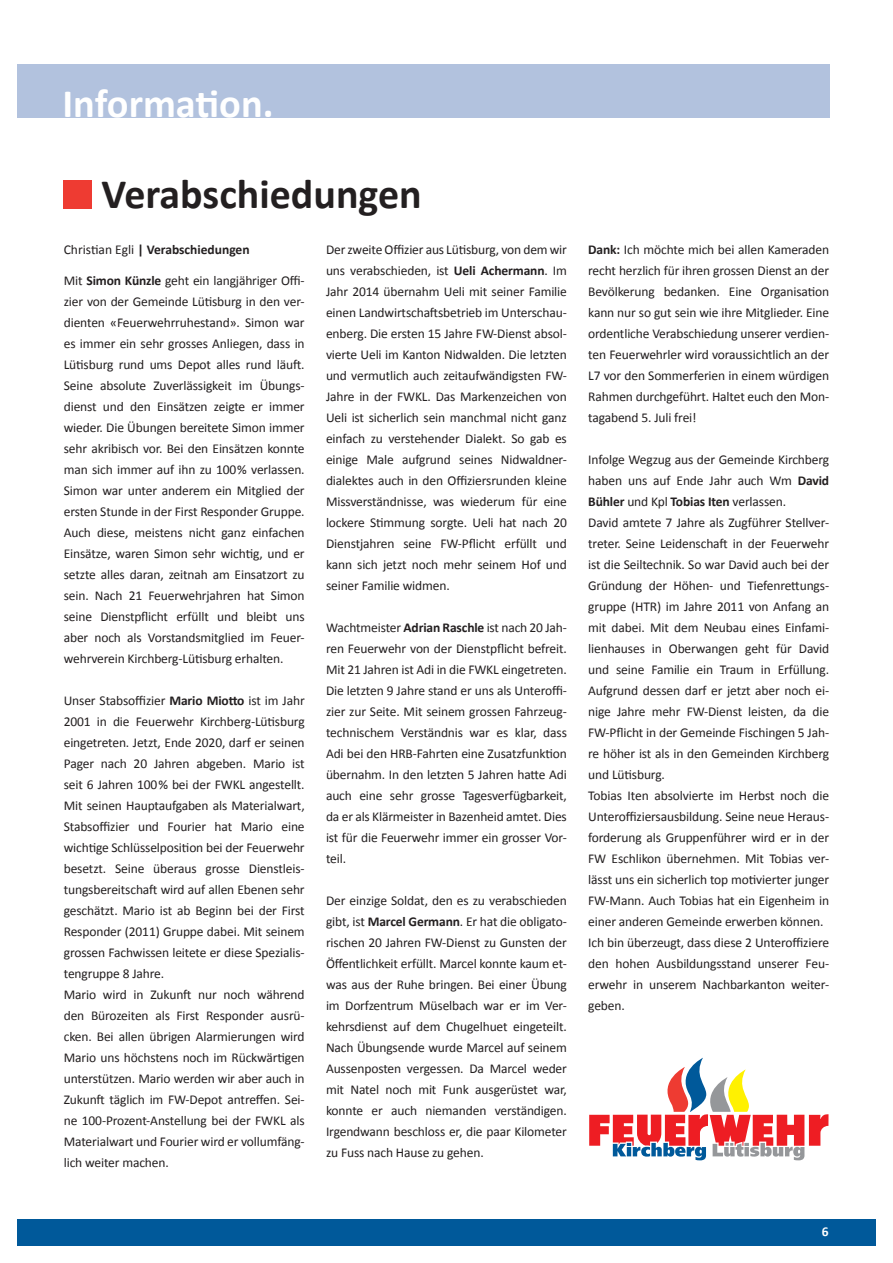
<style>
.page{position:relative;width:893px;height:1263px;background:#fff}
.page>*{position:absolute;margin:0;border:0;box-sizing:border-box;transform-origin:0 0}
.t1{font:700 42px "Calibri";color:#231f20}
.t2{font:700 40.5px "Calibri";color:#fff}
.t3{font:13.5px/21px "Calibri";letter-spacing:-.01em;color:#231f20;text-align:justify}
.t4{font:700 13.5px "Calibri";color:#231f20}
.t5{font:700 13.5px "Calibri";color:#fff}
.s1{font-weight:400}
.s2{font-weight:700}
</style>
<div class="page">
<div style="left:17px;top:1219px;width:859px;height:27px;background:#00599a"></div>
<div style="left:17px;top:64px;width:812px;height:53px;background:#b2c2de"></div>
<div style="left:64px;top:180px;width:28px;height:28px;background:#ee3b32"></div>
<svg style="left:589px;top:1057px;width:239px;height:103px"></svg>
<h2 class="t2" style="left:62px;top:79px;width:213px">Information.</h2>
<h1 class="t1" style="left:102px;top:168px;width:322px">Verabschiedungen</h1>
<p class="t4" style="left:64px;top:241px;width:187px"><span class="s1">Christian Egli</span> | Verabschiedungen</p>
<p class="t3" style="left:64px;top:269px;width:242px">Mit <span class="s2">Simon Künzle</span> geht ein langjähriger Offi&shy;zier von der Gemeinde Lütisburg in den ver&shy;dienten «Feuerwehrruhestand». Simon war es immer ein sehr grosses Anliegen, dass in Lütisburg rund ums Depot alles rund läuft.<br>Seine absolute Zuverlässigkeit im Übungs&shy;dienst und den Einsätzen zeigte er immer wieder. Die Übungen bereitete Simon immer sehr akribisch vor. Bei den Einsätzen konnte man sich immer auf ihn zu 100% verlassen.<br>Simon war unter anderem ein Mitglied der ersten Stunde in der First Responder Gruppe.<br>Auch diese, meistens nicht ganz einfachen Einsätze, waren Simon sehr wichtig, und er setzte alles daran, zeitnah am Einsatzort zu sein. Nach 21 Feuerwehrjahren hat Simon seine Dienstpflicht erfüllt und bleibt uns aber noch als Vorstandsmitglied im Feuer&shy;wehrverein Kirchberg-Lütisburg erhalten.</p>
<p class="t3" style="left:64px;top:689px;width:242px;text-align:left">Unser Stabsoffizier <span class="s2">Mario Miotto</span> ist im Jahr 2001 in die Feuerwehr Kirchberg-Lütisburg eingetreten. Jetzt, Ende 2020, darf er seinen Pager nach 20 Jahren abgeben. Mario ist seit 6 Jahren 100% bei der FWKL angestellt.<br>Mit seinen Hauptaufgaben als Materialwart, Stabsoffizier und Fourier hat Mario eine wichtige Schlüsselposition bei der Feuerwehr besetzt. Seine überaus grosse Dienstleis&shy;tungsbereitschaft wird auf allen Ebenen sehr geschätzt. Mario ist ab Beginn bei der First Responder (2011) Gruppe dabei. Mit seinem grossen Fachwissen leitete er diese Spezialis&shy;tengruppe 8 Jahre.<br>Mario wird in Zukunft nur noch während den Bürozeiten als First Responder ausrü&shy;cken. Bei allen übrigen Alarmierungen wird Mario uns höchstens noch im Rückwärtigen unterstützen. Mario werden wir aber auch in Zukunft täglich im FW-Depot antreffen. Sei&shy;ne 100-Prozent-Anstellung bei der FWKL als Materialwart und Fourier wird er vollumfäng&shy;lich weiter machen.</p>
<p class="t3" style="left:326px;top:238px;width:242px">Der zweite Offizier aus Lütisburg, von dem wir uns verabschieden, ist <span class="s2">Ueli Achermann</span>. Im Jahr 2014 übernahm Ueli mit seiner Familie einen Landwirtschaftsbetrieb im Unterschau&shy;enberg. Die ersten 15 Jahre FW-Dienst absol&shy;vierte Ueli im Kanton Nidwalden. Die letzten und vermutlich auch zeitaufwändigsten FW-Jahre in der FWKL. Das Markenzeichen von Ueli ist sicherlich sein manchmal nicht ganz einfach zu verstehender Dialekt. So gab es einige Male aufgrund seines Nidwaldner&shy;dialektes auch in den Offiziersrunden kleine Missverständnisse, was wiederum für eine lockere Stimmung sorgte. Ueli hat nach 20<br>Dienstjahren seine FW-Pflicht erfüllt und kann sich jetzt noch mehr seinem Hof und seiner Familie widmen.</p>
<p class="t3" style="left:326px;top:616px;width:242px">Wachtmeister <span class="s2">Adrian Raschle</span> ist nach 20 Jah&shy;ren Feuerwehr von der Dienstpflicht befreit.<br>Mit 21 Jahren ist Adi in die FWKL eingetreten.<br>Die letzten 9 Jahre stand er uns als Unteroffi&shy;zier zur Seite. Mit seinem grossen Fahrzeug&shy;technischem Verständnis war es klar, dass Adi bei den HRB-Fahrten eine Zusatzfunktion übernahm. In den letzten 5 Jahren hatte Adi auch eine sehr grosse Tagesverfügbarkeit, da er als Klärmeister in Bazenheid amtet. Dies ist für die Feuerwehr immer ein grosser Vor&shy;teil.</p>
<p class="t3" style="left:326px;top:889px;width:242px">Der einzige Soldat, den es zu verabschieden gibt, ist <span class="s2">Marcel Germann</span>. Er hat die obligato&shy;rischen 20 Jahren FW-Dienst zu Gunsten der Öffentlichkeit erfüllt. Marcel konnte kaum et&shy;was aus der Ruhe bringen. Bei einer Übung im Dorfzentrum Müselbach war er im Ver&shy;kehrsdienst auf dem Chugelhuet eingeteilt.<br>Nach Übungsende wurde Marcel auf seinem Aussenposten vergessen. Da Marcel weder mit Natel noch mit Funk ausgerüstet war, konnte er auch niemanden verständigen.<br>Irgendwann beschloss er, die paar Kilometer zu Fuss nach Hause zu gehen.</p>
<p class="t3" style="left:588px;top:238px;width:242px"><span class="s2">Dank:</span> Ich möchte mich bei allen Kameraden recht herzlich für ihren grossen Dienst an der Bevölkerung bedanken. Eine Organisation kann nur so gut sein wie ihre Mitglieder. Eine ordentliche Verabschiedung unserer verdien&shy;ten Feuerwehrler wird voraussichtlich an der L7 vor den Sommerferien in einem würdigen Rahmen durchgeführt. Haltet euch den Mon&shy;tagabend 5. Juli frei!</p>
<p class="t3" style="left:588px;top:448px;width:242px;text-align:left">Infolge Wegzug aus der Gemeinde Kirchberg haben uns auf Ende Jahr auch Wm <span class="s2">David Bühler</span> und Kpl <span class="s2">Tobias Iten</span> verlassen.<br>David amtete 7 Jahre als Zugführer Stellver&shy;treter. Seine Leidenschaft in der Feuerwehr ist die Seiltechnik. So war David auch bei der Gründung der Höhen- und Tiefenrettungs&shy;gruppe (HTR) im Jahre 2011 von Anfang an mit dabei. Mit dem Neubau eines Einfami&shy;lienhauses in Oberwangen geht für David und seine Familie ein Traum in Erfüllung.<br>Aufgrund dessen darf er jetzt aber noch ei&shy;nige Jahre mehr FW-Dienst leisten, da die FW-Pflicht in der Gemeinde Fischingen 5 Jah&shy;re höher ist als in den Gemeinden Kirchberg und Lütisburg.<br>Tobias Iten absolvierte im Herbst noch die Unteroffiziersausbildung. Seine neue Heraus&shy;forderung als Gruppenführer wird er in der FW Eschlikon übernehmen. Mit Tobias ver&shy;lässt uns ein sicherlich top motivierter junger FW-Mann. Auch Tobias hat ein Eigenheim in einer anderen Gemeinde erwerben können.<br>Ich bin überzeugt, dass diese 2 Unteroffiziere den hohen Ausbildungsstand unserer Feu&shy;erwehr in unserem Nachbarkanton weiter&shy;geben.</p>
<p class="t5" style="left:822px;top:1223px;width:8px">6</p>
</div>
